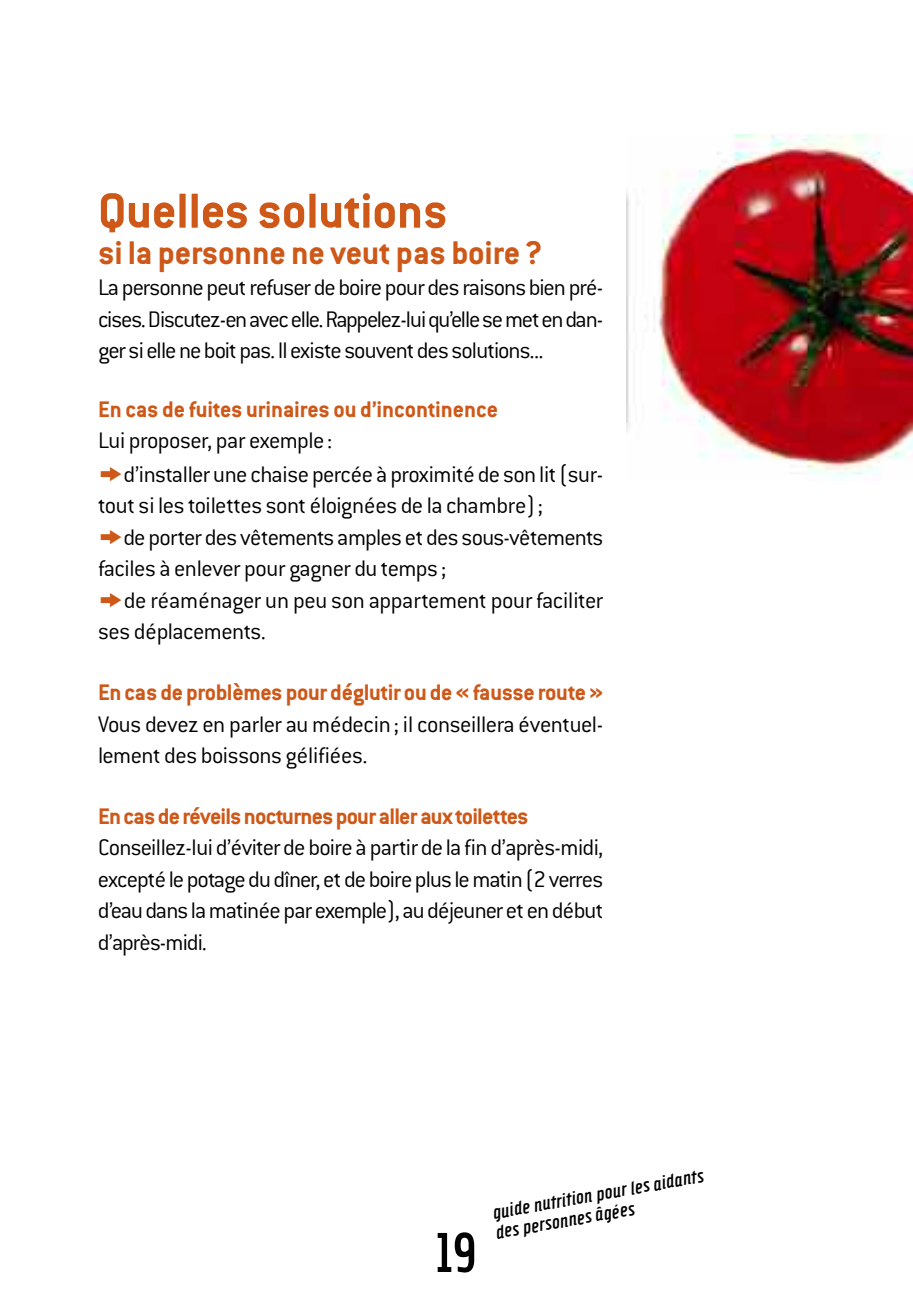
<style>
.page{position:relative;width:913px;height:1308px;background:#fff}
.page>*{position:absolute;margin:0;border:0;box-sizing:border-box;transform-origin:0 0}
.t1{font:58.5px "Hybrid";color:#000}
.t2{font:700 54px "Conduit ITC";letter-spacing:-.005em;color:#ce5818}
.t3{font:700 36px "Conduit ITC";letter-spacing:-.005em;color:#ce5818}
.t4{font:300 24.75px/31.5px "Conduit ITC";letter-spacing:-.02em;color:#000;text-align:justify}
.t5{font:700 24.75px "Conduit ITC";letter-spacing:-.015em;color:#ce5818}
.t6{font:italic 20.25px/20.2px "Hybrid";color:#000}
.s1{font-family:"Zeal";font-weight:400;font-size:25.88px;color:#ce5818}
</style>
<div class="page">
<img style="left:626px;top:135px;width:286px;height:346px">
<h2 class="t2" style="left:98px;top:194px;width:351px">Quelles solutions</h2>
<h3 class="t3" style="left:98px;top:241px;width:446px">si la personne ne veut pas boire?</h3>
<p class="t4" style="left:98px;top:274px;width:506px">Lapersonnepeutrefuserdeboirepourdes raisonsbienpré&shy;cises.Discutez-enavecelle.Rappelez-luiqu’ellesemetendan&shy;gersielleneboitpas.Ilexistesouventdessolutions...</p>
<p class="t5" style="left:98px;top:401px;width:401px">En cas de fuites urinaires ou d’incontinence</p>
<p class="t4" style="left:98px;top:427px;width:506px;text-align:left">Lui proposer, par exemple :<br><span class="s1">k</span>d’installerune chaise percée à proximité de sonlit(sur&shy;tout si les toilettes sont éloignées de la chambre); <span class="s1">k</span>deporterdes vêtements amplesetdes sous-vêtements faciles à enlever pour gagner du temps ;<br><span class="s1">k</span>de réaménager un peu son appartement pour faciliter ses déplacements.</p>
<p class="t5" style="left:98px;top:684px;width:506px">Encas de problèmes pour déglutir ou de«fausse route»</p>
<p class="t4" style="left:98px;top:711px;width:506px">Vous devez en parler au médecin; il conseillera éventuel&shy;lement des boissons gélifiées.</p>
<p class="t5" style="left:98px;top:808px;width:431px">Encasderéveilsnocturnespourallerauxtoilettes</p>
<p class="t4" style="left:98px;top:834px;width:506px">Conseillez-luid’éviterdeboireàpartirdelafind’après-midi, exceptélepotagedudîner,etdeboirepluslematin(2verres d’eaudanslamatinéeparexemple),audéjeuneretendébut d’après-midi.</p>
<h1 class="t1" style="left:434px;top:1217px;width:45px">19</h1>
<p class="t6" style="left:491px;top:1202px;width:216px;rotate:-10deg">guide nutrition pour les aidants des personnes âgées</p>
</div>
